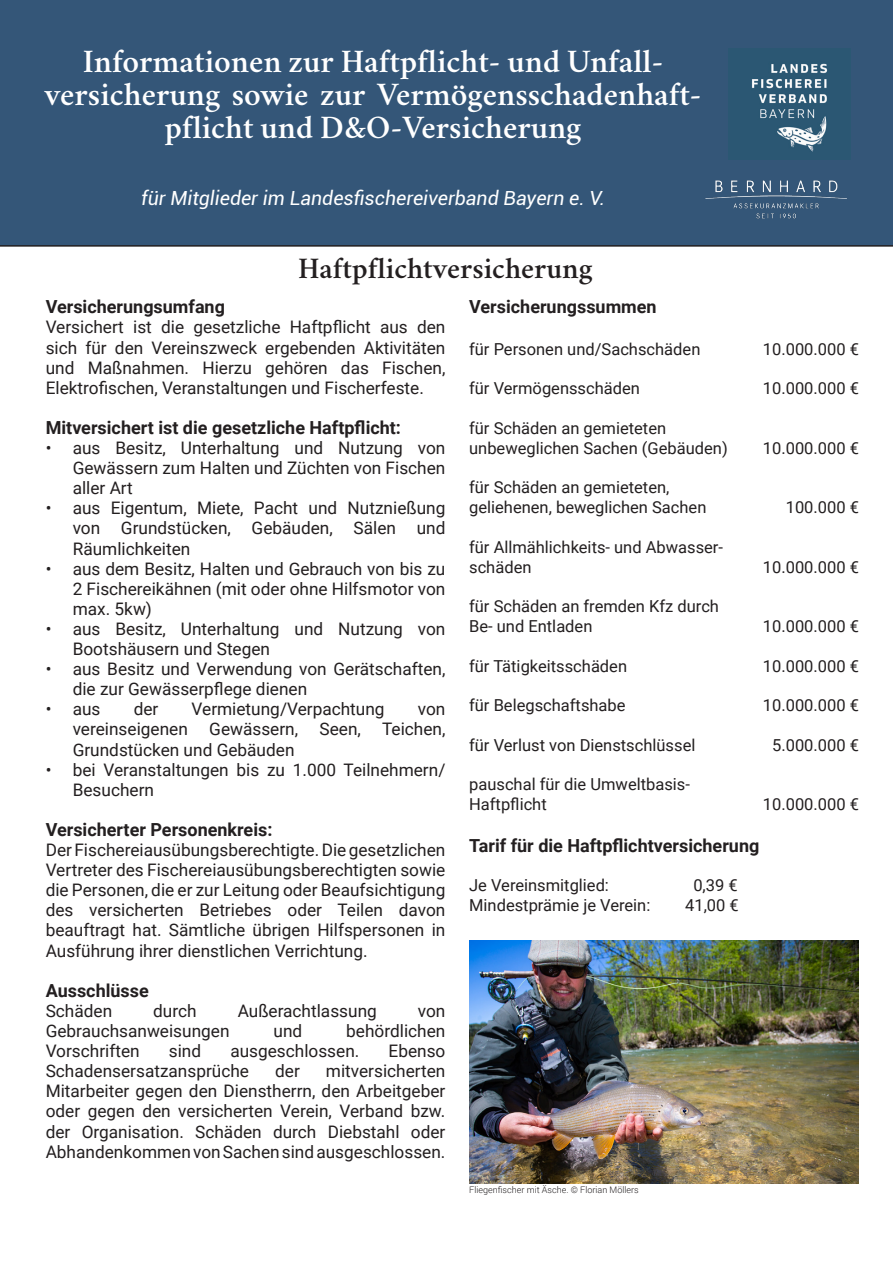
<style>
.page{position:relative;width:893px;height:1263px;background:#fff}
.page>*{position:absolute;margin:0;border:0;box-sizing:border-box;transform-origin:0 0}
.t1{font:600 33px/33px "Crimson";color:#fff;text-align:center}
.t2{font:600 30px "Crimson";color:#231f20}
.t3{font:italic 19.5px "Roboto";color:#fff}
.t4{font:700 18px "Roboto";color:#231f20}
.t5{font:17.25px/20.1px "Roboto";color:#231f20;text-align:justify}
.t6{font:16.5px "Roboto";color:#231f20}
.t7{font:300 9px "Roboto";color:#231f20}
</style>
<div class="page">
<div style="left:0;top:0;width:893px;height:247px;background:#345678"></div>
<img style="left:469px;top:941px;width:390px;height:242px">
<img style="left:729px;top:49px;width:121px;height:110px">
<img style="left:702px;top:178px;width:148px;height:43px">
<p class="t1" style="left:83px;top:43px;width:582px">Informationen zur Haftpflicht- und Unfall-</p>
<p class="t1" style="left:45px;top:76px;width:658px">versicherung sowie zur Vermögensschadenhaft&shy;pflicht und D&amp;O-Versicherung</p>
<p class="t3" style="left:141px;top:184px;width:465px">für Mitglieder im Landesfischereiverband Bayern e. V.</p>
<p class="t2" style="left:298px;top:248px;width:296px">Haftpflichtversicherung</p>
<p class="t4" style="left:46px;top:294px;width:181px">Versicherungsumfang</p>
<p class="t5" style="left:46px;top:317px;width:401px">Versichert ist die gesetzliche Haftpflicht aus den sich für den Vereinszweck ergebenden Aktivitäten und Maßnahmen. Hierzu gehören das Fischen, Elektrofischen, Veranstaltungen und Fischerfeste.</p>
<p class="t4" style="left:46px;top:415px;width:357px">Mitversichert ist die gesetzliche Haftpflicht:</p>
<p class="t5" style="left:73px;top:437px;width:374px;text-indent:-27px">• aus Besitz, Unterhaltung und Nutzung von Gewässern zum Halten und Züchten von Fischen aller Art</p>
<p class="t5" style="left:73px;top:497px;width:374px;text-indent:-27px">• aus Eigentum, Miete, Pacht und Nutznießung von Grundstücken, Gebäuden, Sälen und Räumlichkeiten</p>
<p class="t5" style="left:73px;top:558px;width:374px;text-indent:-27px">• aus dem Besitz, Halten und Gebrauch von bis zu 2 Fischereikähnen (mit oder ohne Hilfsmotor von max. 5kw)</p>
<p class="t5" style="left:73px;top:618px;width:374px;text-indent:-27px">• aus Besitz, Unterhaltung und Nutzung von<br>Bootshäusern und Stegen</p>
<p class="t5" style="left:73px;top:658px;width:374px;text-indent:-27px">• aus Besitz und Verwendung von Gerätschaften, die zur Gewässerpflege dienen</p>
<p class="t5" style="left:46px;top:698px;width:56px">• aus</p>
<p class="t5" style="left:134px;top:698px;width:26px">der</p>
<p class="t5" style="left:192px;top:698px;width:194px">Vermietung/Verpachtung</p>
<p class="t5" style="left:73px;top:698px;width:374px;text-indent:345px">von vereinseigenen Gewässern, Seen, Teichen, Grundstücken und Gebäuden</p>
<p class="t5" style="left:73px;top:759px;width:374px;text-indent:-27px">• bei Veranstaltungen bis zu 1.000 Teilnehmern/<br>Besuchern</p>
<p class="t4" style="left:46px;top:817px;width:228px">Versicherter Personenkreis:</p>
<p class="t5" style="left:46px;top:839px;width:401px">Der Fischereiausübungsberechtigte. Die gesetzlichen Vertreter des Fischereiausübungsberechtigten sowie die Personen, die er zur Leitung oder Beaufsichtigung des versicherten Betriebes oder Teilen davon beauftragt hat. Sämtliche übrigen Hilfspersonen in Ausführung ihrer dienstlichen Verrichtung.</p>
<p class="t4" style="left:46px;top:978px;width:105px">Ausschlüsse</p>
<p class="t5" style="left:46px;top:1000px;width:68px">Schäden</p>
<p class="t5" style="left:153px;top:1000px;width:45px">durch</p>
<p class="t5" style="left:238px;top:1000px;width:141px">Außerachtlassung</p>
<p class="t5" style="left:418px;top:1000px;width:29px">von</p>
<p class="t5" style="left:46px;top:1020px;width:185px">Gebrauchsanweisungen</p>
<p class="t5" style="left:274px;top:1020px;width:30px">und</p>
<p class="t5" style="left:346px;top:1020px;width:101px">behördlichen</p>
<p class="t5" style="left:46px;top:1040px;width:95px">Vorschriften</p>
<p class="t5" style="left:169px;top:1040px;width:34px">sind</p>
<p class="t5" style="left:230px;top:1040px;width:131px">ausgeschlossen.</p>
<p class="t5" style="left:389px;top:1040px;width:58px">Ebenso</p>
<p class="t5" style="left:46px;top:1060px;width:205px">Schadensersatzansprüche</p>
<p class="t5" style="left:275px;top:1060px;width:26px">der</p>
<p class="t5" style="left:46px;top:1060px;width:401px;text-indent:280px">mitversicherten Mitarbeiter gegen den Dienstherrn, den Arbeitgeber oder gegen den versicherten Verein, Verband bzw. der Organisation. Schäden durch Diebstahl oder Abhandenkommen von Sachen sind ausgeschlossen.</p>
<p class="t4" style="left:469px;top:294px;width:189px">Versicherungssummen</p>
<p class="t6" style="left:469px;top:337px;width:233px">für Personen und/Sachschäden</p>
<p class="t6" style="left:763px;top:337px;width:98px">10.000.000 €</p>
<p class="t6" style="left:469px;top:377px;width:172px">für Vermögensschäden</p>
<p class="t6" style="left:763px;top:377px;width:98px">10.000.000 €</p>
<p class="t6" style="left:469px;top:416px;width:198px">für Schäden an gemieteten</p>
<p class="t6" style="left:469px;top:436px;width:260px">unbeweglichen Sachen (Gebäuden)</p>
<p class="t6" style="left:763px;top:436px;width:98px">10.000.000 €</p>
<p class="t6" style="left:469px;top:476px;width:202px">für Schäden an gemieteten,</p>
<p class="t6" style="left:469px;top:496px;width:239px">geliehenen, beweglichen Sachen</p>
<p class="t6" style="left:786px;top:496px;width:75px">100.000 €</p>
<p class="t6" style="left:469px;top:535px;width:255px">für Allmählichkeits- und Abwasser-</p>
<p class="t6" style="left:469px;top:555px;width:64px">schäden</p>
<p class="t6" style="left:763px;top:555px;width:98px">10.000.000 €</p>
<p class="t6" style="left:469px;top:595px;width:251px">für Schäden an fremden Kfz durch</p>
<p class="t6" style="left:469px;top:614px;width:125px">Be- und Entladen</p>
<p class="t6" style="left:763px;top:614px;width:98px">10.000.000 €</p>
<p class="t6" style="left:469px;top:654px;width:159px">für Tätigkeitsschäden</p>
<p class="t6" style="left:763px;top:654px;width:98px">10.000.000 €</p>
<p class="t6" style="left:469px;top:694px;width:158px">für Belegschaftshabe</p>
<p class="t6" style="left:763px;top:694px;width:98px">10.000.000 €</p>
<p class="t6" style="left:469px;top:733px;width:228px">für Verlust von Dienstschlüssel</p>
<p class="t6" style="left:772px;top:733px;width:88px">5.000.000 €</p>
<p class="t6" style="left:469px;top:773px;width:222px">pauschal für die Umweltbasis-</p>
<p class="t6" style="left:469px;top:793px;width:79px">Haftpflicht</p>
<p class="t6" style="left:763px;top:793px;width:98px">10.000.000 €</p>
<p class="t4" style="left:469px;top:832px;width:292px">Tarif für die Haftpflichtversicherung</p>
<p class="t6" style="left:469px;top:874px;width:141px">Je Vereinsmitglied:</p>
<p class="t6" style="left:693px;top:874px;width:46px">0,39 €</p>
<p class="t6" style="left:469px;top:893px;width:183px">Mindestprämie je Verein:</p>
<p class="t6" style="left:685px;top:893px;width:55px">41,00 €</p>
<p class="t7" style="left:469px;top:1183px;width:171px">Fliegenfischer mit Äsche. © Florian Möllers</p>
</div>
